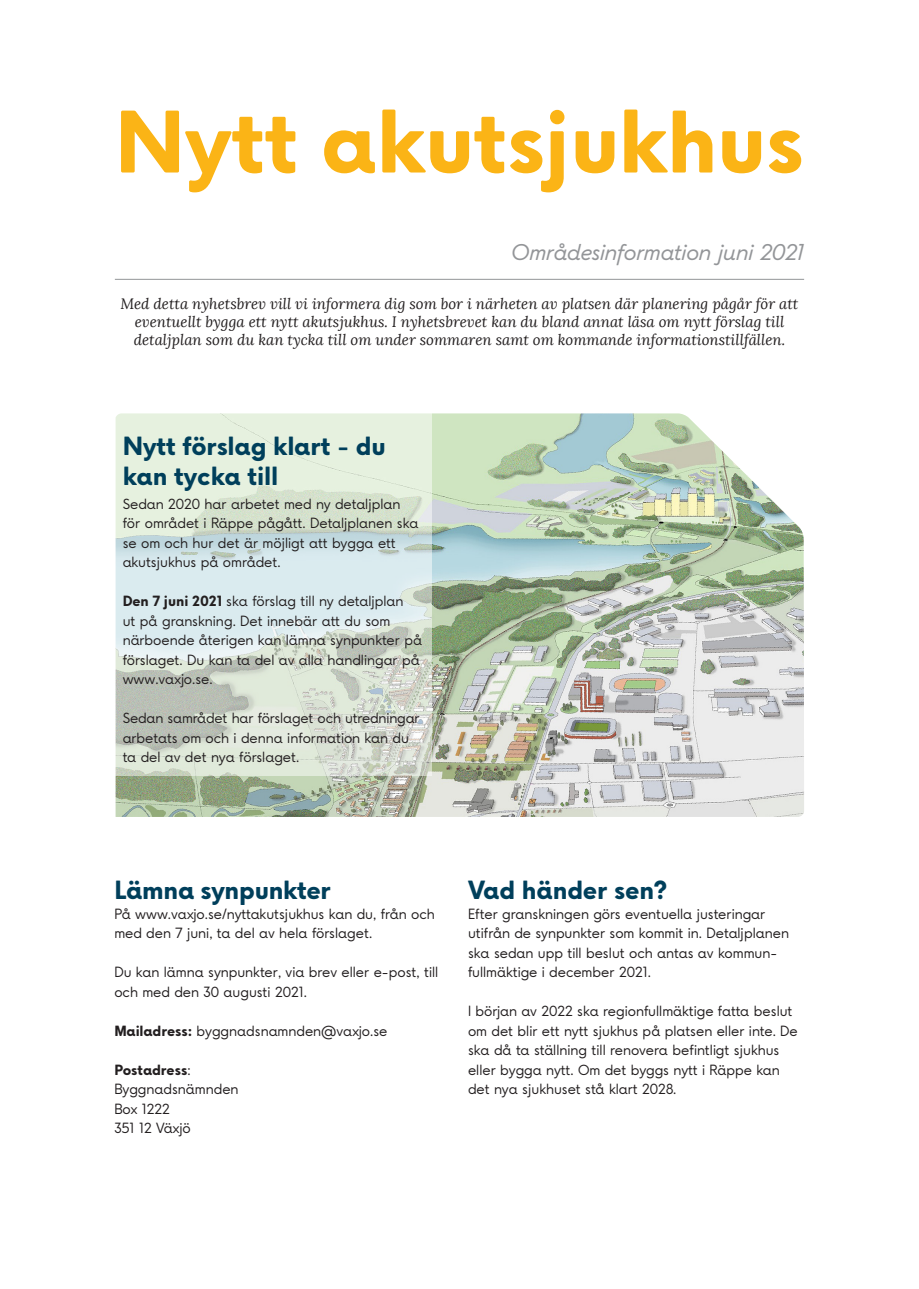
<style>
.page{position:relative;width:919px;height:1289px;background:#fff}
.page>*{position:absolute;margin:0;border:0;box-sizing:border-box;transform-origin:0 0}
.t1{font:700 82.5px "Vaxjo Now";letter-spacing:-.01em;color:#fbb416}
.Inf{font:700 24px/30px "Vaxjo Now";letter-spacing:-.01em;color:#003f5b}
.t2{font:italic 21px "Vaxjo Now";letter-spacing:-.005em;color:#939598}
.t3{font:italic 15px/18px "Lora";color:#231f20;text-align:center}
.Inf-2{font:13.5px/19.5px "Vaxjo Now";color:#231f20}
.Inf-3{font:700 13.5px "Vaxjo Now";color:#231f20}
.s1{font-weight:700}
.s2{font-weight:400}
</style>
<div class="page">
<img style="left:116px;top:413px;width:688px;height:404px">
<hr style="left:115px;top:279px;width:689px;height:1px;background:#939598">
<svg style="left:115px;top:413px;width:317px;height:363px;background:#d8e3da"></svg>
<p class="t1" style="left:115px;top:83px;width:690px">Nytt akutsjukhus</p>
<p class="t2" style="left:511px;top:239px;width:294px">Områdesinformation juni 2021</p>
<p class="t3" style="left:121px;top:295px;width:679px">Med detta nyhetsbrev vill vi informera dig som bor i närheten av platsen där planering pågår för att eventuellt bygga ett nytt akutsjukhus. I nyhetsbrevet kan du bland annat läsa om nytt förslag till</p>
<p class="t3" style="left:134px;top:331px;width:653px">detaljplan som du kan tycka till om under sommaren samt om kommande informationstillfällen.</p>
<p class="Inf" style="left:123px;top:431px;width:265px">Nytt förslag klart - du kan tycka till</p>
<p class="Inf-2" style="left:123px;top:494px;width:297px">Sedan 2020 har arbetet med ny detaljplan för området i Räppe pågått. Detaljplanen ska se om och hur det är möjligt att bygga ett akutsjukhus på området.</p>
<p class="Inf-2" style="left:123px;top:591px;width:301px"><span class="s1">Den 7 juni 2021</span> ska förslag till ny detaljplan<br>ut på granskning. Det innebär att du som närboende återigen kan lämna synpunkter på förslaget. Du kan ta del av alla handlingar på www.vaxjo.se.</p>
<p class="Inf-2" style="left:123px;top:708px;width:298px">Sedan samrådet har förslaget och utredningar arbetats om och i denna information kan du ta del av det nya förslaget.</p>
<p class="Inf" style="left:114px;top:875px;width:218px">Lämna synpunkter</p>
<p class="Inf-2" style="left:114px;top:903px;width:322px">På www.vaxjo.se/nyttakutsjukhus kan du, från och med den 7 juni, ta del av hela förslaget.</p>
<p class="Inf-2" style="left:114px;top:962px;width:325px">Du kan lämna synpunkter, via brev eller e-post, till och med den 30 augusti 2021.</p>
<p class="Inf-2" style="left:114px;top:1020px;width:274px"><span class="s1">Mailadress:</span> byggnadsnamnden@vaxjo.se</p>
<p class="Inf-3" style="left:114px;top:1059px;width:78px">Postadress<span class="s2">:</span></p>
<p class="Inf-2" style="left:114px;top:1079px;width:126px">Byggnadsnämnden</p>
<p class="Inf-2" style="left:114px;top:1098px;width:57px">Box 1222</p>
<p class="Inf-2" style="left:114px;top:1118px;width:78px">351 12 Växjö</p>
<p class="Inf" style="left:468px;top:875px;width:200px">Vad händer sen?</p>
<p class="Inf-2" style="left:468px;top:903px;width:299px">Efter granskningen görs eventuella justeringar</p>
<p class="Inf-2" style="left:468px;top:923px;width:322px">utifrån de synpunkter som kommit in. Detaljplanen ska sedan upp till beslut och antas av kommun&shy;fullmäktige i december 2021.</p>
<p class="Inf-2" style="left:468px;top:1001px;width:331px">I början av 2022 ska regionfullmäktige fatta beslut om det blir ett nytt sjukhus på platsen eller inte. De ska då ta ställning till renovera befintligt sjukhus</p>
<p class="Inf-2" style="left:468px;top:1059px;width:313px">eller bygga nytt. Om det byggs nytt i Räppe kan det nya sjukhuset stå klart 2028.</p>
</div>
